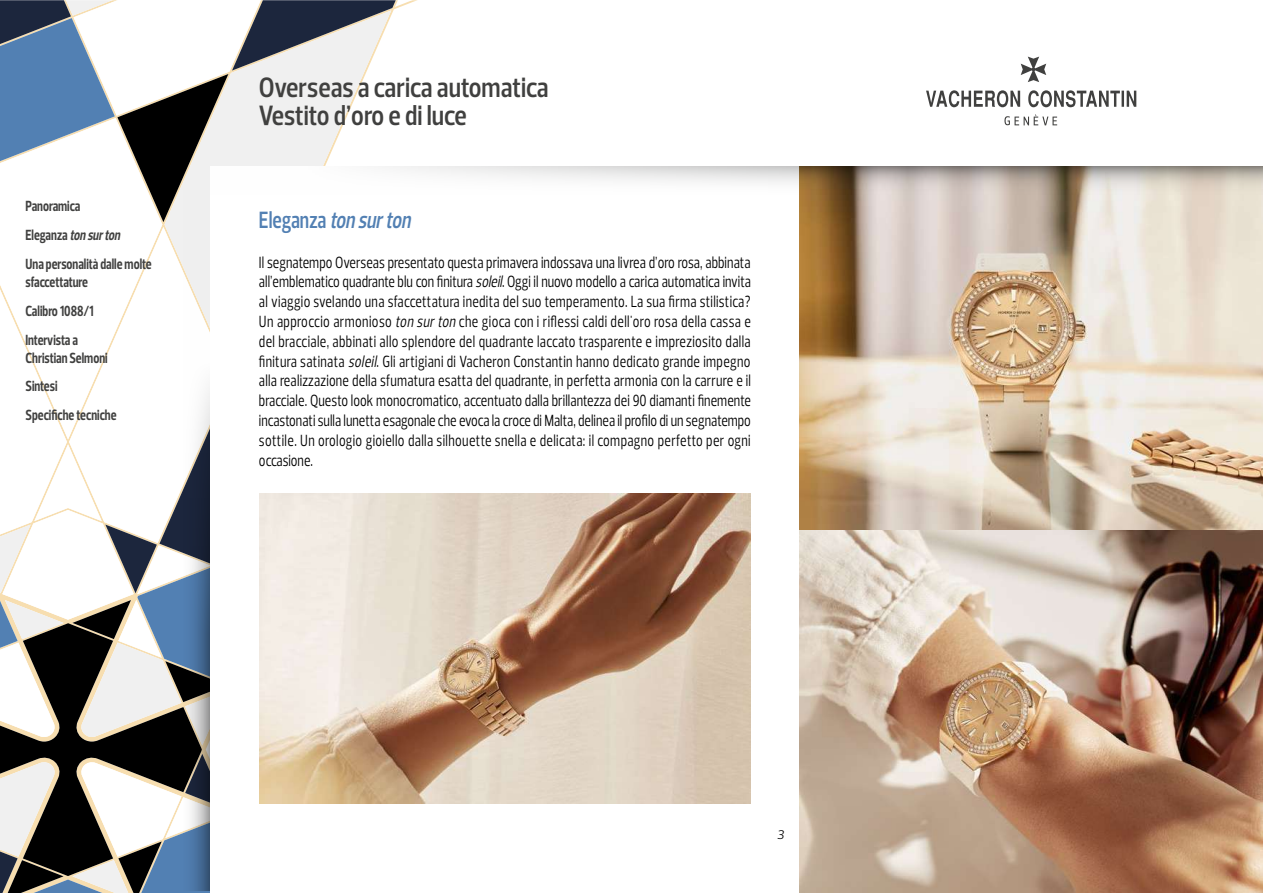
<style>
.page{position:relative;width:1263px;height:893px;background:#fff}
.page>*{position:absolute;margin:0;border:0;box-sizing:border-box;transform-origin:0 0}
.t1{font:600 28.5px/28.5px "Prelo Condensed";color:#40403f}
.t2{font:italic 600 24px "Prelo Condensed";color:#5280b3;scale:.9 1}
.t3{font:16.5px/19.8px "Prelo Condensed";letter-spacing:.025em;color:#000;text-align:justify;scale:.9 1}
.t4{font:700 15px/28.8px "Prelo Condensed";color:#40403f;scale:.9 1}
.t5{font:italic 12.75px "Prelo";color:#000}
.s1{font-style:italic}
.s2{font-style:normal}
</style>
<div class="page">
<svg style="left:0;top:745px;width:163px;height:9px"></svg>
<svg style="left:0;top:754px;width:210px;height:139px"></svg>
<svg style="left:0;top:289px;width:163px;height:456px"></svg>
<svg style="left:0;top:0;width:396px;height:222px"></svg>
<svg style="left:926px;top:57px;width:210px;height:68px"></svg>
<svg style="left:163px;top:190px;width:47px;height:701px"></svg>
<div style="left:210px;top:166px;width:1052px;height:727px;background:#fff"></div>
<svg style="left:385px;top:166px;width:414px;height:17px"></svg>
<img style="left:799px;top:529px;width:464px;height:364px">
<div style="left:799px;top:166px;width:464px;height:363px;background:#000;opacity:.38"></div>
<svg style="left:799px;top:166px;width:464px;height:48px;background:#bcafa1"></svg>
<img style="left:259px;top:494px;width:491px;height:309px">
<p class="t4" style="left:26px;top:192px;width:142px">Panoramica<br>Eleganza <span class="s1">tonsurton<br></span>Una personalità dalle molte</p>
<p class="t4" style="left:26px;top:268px;width:77px">sfaccettature<br>Calibro 1088/1<br>Intervista a</p>
<p class="t4" style="left:26px;top:343px;width:103px">Christian Selmoni<br>Sintesi<br>Specifiche tecniche</p>
<h1 class="t1" style="left:259px;top:73px;width:291px">Overseas a carica automatica<br>Vestito d’oro e di luce</h1>
<h2 class="t2" style="left:259px;top:205px;width:175px"><span class="s2">Eleganza</span> tonsurton</h2>
<p class="t3" style="left:259px;top:252px;width:548px">Il segnatempo Overseas presentato questa primavera indossava una livrea d’oro rosa, abbinata all’emblematico quadrante blu con finitura <span class="s1">soleil</span>. Oggi il nuovo modello a carica automatica invita al viaggio svelando una sfaccettatura inedita del suo temperamento. La sua firma stilistica?<br>Un approccio armonioso <span class="s1">ton surton</span> che gioca con i riflessi caldi dell'oro rosa della cassa e del bracciale, abbinati allo splendore del quadrante laccato trasparente e impreziosito dalla finitura satinata <span class="s1">soleil</span>. Gli artigiani di Vacheron Constantin hanno dedicato grande impegno alla realizzazione della sfumatura esatta del quadrante, in perfetta armonia con la carrure e il bracciale. Questo look monocromatico, accentuato dalla brillantezza dei 90 diamanti finemente incastonati sulla lunetta esagonale che evoca la croce di Malta, delinea il profilo di un segnatempo sottile. Un orologio gioiello dalla silhouette snella e delicata: il compagno perfetto per ogni occasione.</p>
<p class="t5" style="left:777px;top:826px;width:9px">3</p>
</div>
